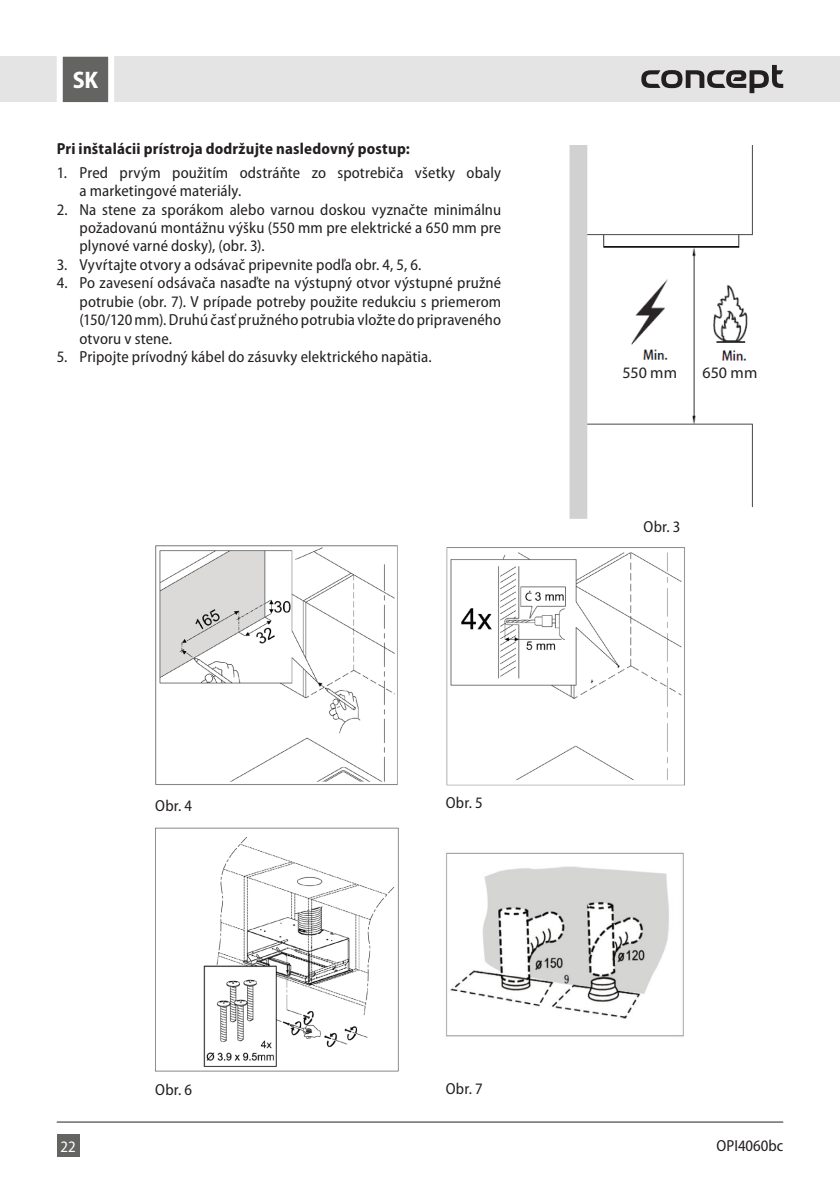
<style>
.page{position:relative;width:840px;height:1191px;background:#fff}
.page>*{position:absolute;margin:0;border:0;box-sizing:border-box;transform-origin:0 0}
.t1{font:700 semi-condensed 24px "Myriad Pro";color:#fff}
.t2{font:semi-condensed 16px/18.4px "Myriad Pro";letter-spacing:.01em;color:#231f20;text-align:justify}
.t3{font:700 semi-condensed 16px "Myriad Pro";letter-spacing:.015em;color:#231f20}
.t4{font:16px "Myriad Pro";color:#231f20}
.t5{font:semi-condensed 16px "Myriad Pro";color:#fff}
</style>
<div class="page">
<div style="left:0;top:57px;width:839px;height:45px;background:#e4e4e4"></div>
<div style="left:57px;top:1134px;width:22px;height:23px;background:#646463"></div>
<svg style="left:54px;top:56px;width:63px;height:47px;background:#909090"></svg>
<hr style="left:57px;top:1121px;width:725px;height:1px;background:#231f20">
<svg style="left:641px;top:65px;width:141px;height:28px"></svg>
<img style="left:569px;top:145px;width:184px;height:374px">
<div style="left:622px;top:365px;width:69px;height:25px;background:#fff"></div>
<div style="left:702px;top:365px;width:67px;height:16px;background:#fff"></div>
<img style="left:446px;top:852px;width:238px;height:185px">
<img style="left:446px;top:547px;width:239px;height:239px">
<img style="left:155px;top:545px;width:243px;height:240px">
<img style="left:155px;top:827px;width:244px;height:245px">
<h1 class="t1" style="left:73px;top:67px;width:27px">SK</h1>
<p class="t3" style="left:57px;top:139px;width:354px">Pri inštalácii prístroja dodržujte nasledovný postup:</p>
<p class="t2" style="left:79px;top:164px;width:423px;text-indent:-23px">1. Pred prvým použitím odstráňte zo spotrebiča všetky obaly a marketingové materiály.</p>
<p class="t2" style="left:79px;top:200px;width:423px;text-indent:-23px">2. Na stene za sporákom alebo varnou doskou vyznačte minimálnu požadovanú montážnu výšku (550 mm pre elektrické a 650 mm pre plynové varné dosky), (obr. 3).</p>
<p class="t2" style="left:57px;top:256px;width:366px">3. Vyvŕtajte otvory a odsávač pripevnite podľa obr. 4, 5, 6.</p>
<p class="t2" style="left:79px;top:274px;width:423px;text-indent:-23px">4. Po zavesení odsávača nasaďte na výstupný otvor výstupné pružné potrubie (obr. 7). V prípade potreby použite redukciu s priemerom (150/120 mm). Druhú časť pružného potrubia vložte do pripraveného otvoru v stene.</p>
<p class="t2" style="left:57px;top:348px;width:376px">5. Pripojte prívodný kábel do zásuvky elektrického napätia.</p>
<p class="t2" style="left:155px;top:796px;width:38px">Obr. 4</p>
<p class="t2" style="left:445px;top:793px;width:38px">Obr. 5</p>
<p class="t5" style="left:60px;top:1138px;width:17px">22</p>
<p class="t2" style="left:155px;top:1080px;width:38px">Obr. 6</p>
<p class="t2" style="left:445px;top:1080px;width:38px">Obr. 7</p>
<p class="t4" style="left:622px;top:362px;width:56px">550 mm</p>
<p class="t4" style="left:702px;top:362px;width:56px">650 mm</p>
<p class="t2" style="left:643px;top:518px;width:38px">Obr. 3</p>
<p class="t2" style="left:716px;top:1136px;width:68px">OPI4060bc</p>
</div>
